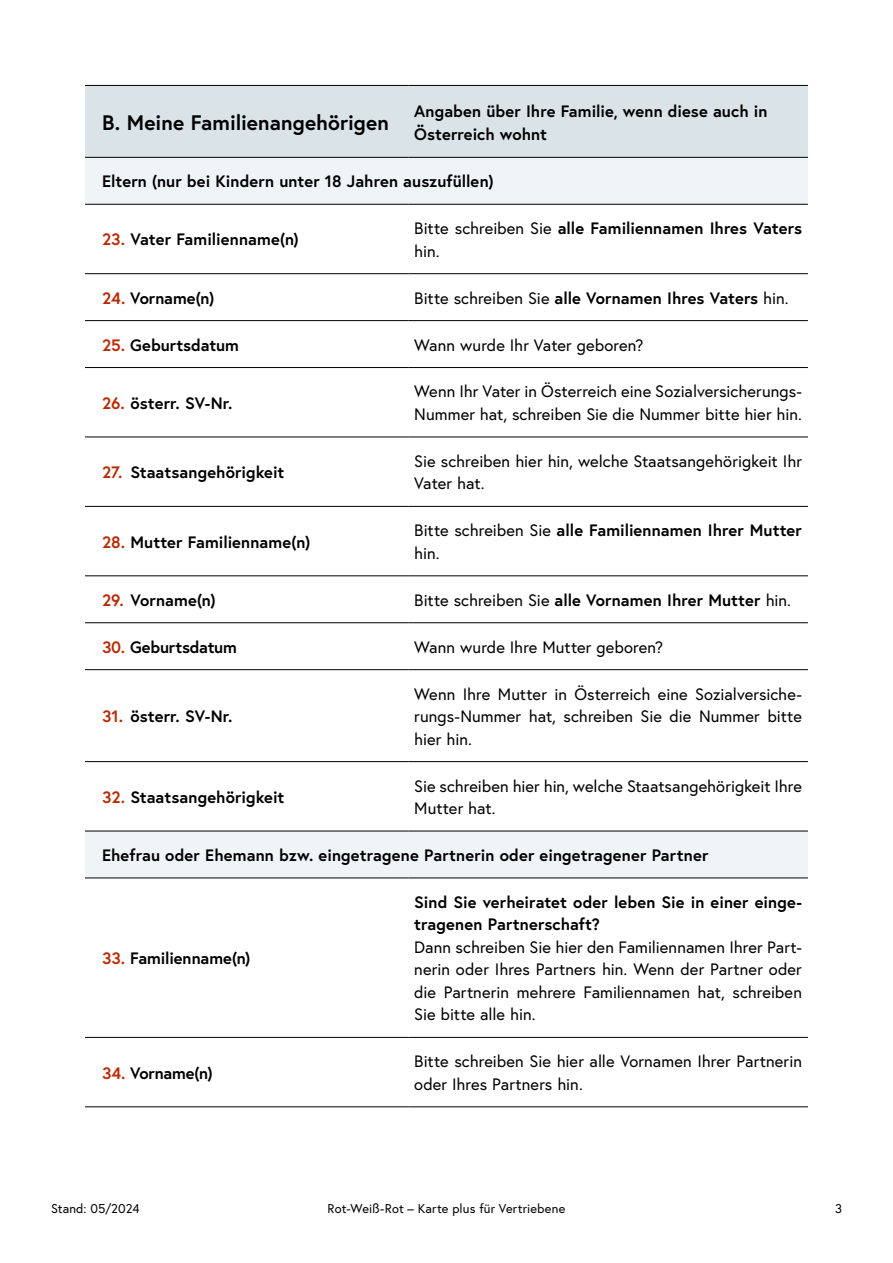
<style>
.page{position:relative;width:893px;height:1263px;background:#fff}
.page>*{position:absolute;margin:0;border:0;box-sizing:border-box;transform-origin:0 0}
.t1{font:700 21px "Europa Austria";letter-spacing:.005em;color:#000}
.t2{font:16.5px/22.5px "Europa Austria";color:#000}
.p_Abstand_danach{font:700 16.5px/22.5px "Europa Austria";letter-spacing:.005em;color:#000}
.Grundformat{font:700 16.5px/23.4px "Europa Austria";letter-spacing:.005em;color:#000}
.t3{font:12.75px "Europa Austria";letter-spacing:.01em;color:#000}
.s1{color:#b92b06}
.s2{font-weight:400}
</style>
<div class="page">
<div style="left:85px;top:86px;width:723px;height:71px;background:#dae3e8"></div>
<svg style="left:85px;top:158px;width:723px;height:719px"></svg>
<hr style="left:85px;top:85px;width:323px;height:1px;background:#000">
<hr style="left:408px;top:85px;width:400px;height:1px;background:#000">
<hr style="left:85px;top:157px;width:323px;height:1px;background:#000">
<hr style="left:408px;top:157px;width:400px;height:1px;background:#000">
<hr style="left:85px;top:204px;width:323px;height:1px;background:#000">
<hr style="left:408px;top:204px;width:400px;height:1px;background:#000">
<hr style="left:85px;top:273px;width:323px;height:1px;background:#000">
<hr style="left:408px;top:273px;width:400px;height:1px;background:#000">
<hr style="left:85px;top:320px;width:323px;height:1px;background:#000">
<hr style="left:408px;top:320px;width:400px;height:1px;background:#000">
<hr style="left:85px;top:367px;width:323px;height:1px;background:#000">
<hr style="left:408px;top:367px;width:400px;height:1px;background:#000">
<hr style="left:85px;top:437px;width:323px;height:1px;background:#000">
<hr style="left:408px;top:437px;width:400px;height:1px;background:#000">
<hr style="left:85px;top:506px;width:323px;height:1px;background:#000">
<hr style="left:408px;top:506px;width:400px;height:1px;background:#000">
<hr style="left:85px;top:575px;width:323px;height:1px;background:#000">
<hr style="left:408px;top:575px;width:400px;height:1px;background:#000">
<hr style="left:85px;top:622px;width:323px;height:1px;background:#000">
<hr style="left:408px;top:622px;width:400px;height:1px;background:#000">
<hr style="left:85px;top:669px;width:323px;height:1px;background:#000">
<hr style="left:408px;top:669px;width:400px;height:1px;background:#000">
<hr style="left:85px;top:761px;width:323px;height:1px;background:#000">
<hr style="left:408px;top:761px;width:400px;height:1px;background:#000">
<hr style="left:85px;top:831px;width:323px;height:1px;background:#000">
<hr style="left:408px;top:831px;width:400px;height:1px;background:#000">
<hr style="left:85px;top:877px;width:323px;height:1px;background:#000">
<hr style="left:408px;top:877px;width:400px;height:1px;background:#000">
<hr style="left:85px;top:1037px;width:323px;height:1px;background:#000">
<hr style="left:408px;top:1037px;width:400px;height:1px;background:#000">
<hr style="left:85px;top:1106px;width:323px;height:1px;background:#000">
<hr style="left:408px;top:1106px;width:400px;height:1px;background:#000">
<p class="t1" style="left:102px;top:108px;width:288px">B. Meine Familienangehörigen</p>
<p class="Grundformat" style="left:414px;top:99px;width:355px">Angaben über Ihre Familie, wenn diese auch in<br>Österreich wohnt</p>
<p class="p_Abstand_danach" style="left:102px;top:170px;width:393px">Eltern (nur bei Kindern unter 18 Jahren auszufüllen)</p>
<p class="p_Abstand_danach" style="left:102px;top:228px;width:198px"><span class="s1">23.</span> Vater Familienname(n)</p>
<p class="p_Abstand_danach" style="left:414px;top:217px;width:389px"><span class="s2">Bitte schreiben Sie</span> alle Familiennamen Ihres Vaters <span class="s2">hin.</span></p>
<p class="p_Abstand_danach" style="left:102px;top:286px;width:114px"><span class="s1">24.</span> Vorname(n)</p>
<p class="p_Abstand_danach" style="left:414px;top:286px;width:376px"><span class="s2">Bitte schreiben Sie</span> alle Vornamen Ihres Vaters <span class="s2">hin.</span></p>
<p class="p_Abstand_danach" style="left:102px;top:333px;width:138px"><span class="s1">25.</span> Geburtsdatum</p>
<p class="t2" style="left:414px;top:333px;width:231px">Wann wurde Ihr Vater geboren?</p>
<p class="p_Abstand_danach" style="left:102px;top:391px;width:132px"><span class="s1">26.</span> österr. SV-Nr.</p>
<p class="t2" style="left:414px;top:380px;width:389px">Wenn Ihr Vater in Österreich eine Sozialversicherungs-<br>Nummer hat, schreiben Sie die Nummer bitte hier hin.</p>
<p class="p_Abstand_danach" style="left:102px;top:461px;width:184px"><span class="s1">27.</span> Staatsangehörigkeit</p>
<p class="t2" style="left:414px;top:449px;width:389px">Sie schreiben hier hin, welche Staatsangehörigkeit Ihr<br>Vater hat.</p>
<p class="p_Abstand_danach" style="left:102px;top:530px;width:210px"><span class="s1">28.</span> Mutter Familienname(n)</p>
<p class="p_Abstand_danach" style="left:414px;top:519px;width:389px"><span class="s2">Bitte schreiben Sie</span> alle Familiennamen Ihrer Mutter <span class="s2">hin.</span></p>
<p class="p_Abstand_danach" style="left:102px;top:588px;width:115px"><span class="s1">29.</span> Vorname(n)</p>
<p class="p_Abstand_danach" style="left:414px;top:588px;width:378px"><span class="s2">Bitte schreiben Sie</span> alle Vornamen Ihrer Mutter <span class="s2">hin.</span></p>
<p class="p_Abstand_danach" style="left:102px;top:635px;width:136px"><span class="s1">30.</span> Geburtsdatum</p>
<p class="t2" style="left:414px;top:635px;width:250px">Wann wurde Ihre Mutter geboren?</p>
<p class="p_Abstand_danach" style="left:102px;top:705px;width:132px"><span class="s1">31.</span> österr. SV-Nr.</p>
<p class="t2" style="left:414px;top:682px;width:389px;text-align:justify">Wenn Ihre Mutter in Österreich eine Sozialversiche&shy;rungs-Nummer hat, schreiben Sie die Nummer bitte hier hin.</p>
<p class="p_Abstand_danach" style="left:102px;top:785px;width:184px"><span class="s1">32.</span> Staatsangehörigkeit</p>
<p class="t2" style="left:414px;top:774px;width:389px">Sie schreiben hier hin, welche Staatsangehörigkeit Ihre<br>Mutter hat.</p>
<p class="p_Abstand_danach" style="left:102px;top:843px;width:608px">Ehefrau oder Ehemann bzw. eingetragene Partnerin oder eingetragener Partner</p>
<p class="p_Abstand_danach" style="left:102px;top:947px;width:150px"><span class="s1">33.</span> Familienname(n)</p>
<p class="p_Abstand_danach" style="left:414px;top:890px;width:389px">Sind Sie verheiratet oder leben Sie in einer einge&shy;tragenen Partnerschaft?</p>
<p class="t2" style="left:414px;top:935px;width:389px;text-align:justify">Dann schreiben Sie hier den Familiennamen Ihrer Part&shy;nerin oder Ihres Partners hin. Wenn der Partner oder die Partnerin mehrere Familiennamen hat, schreiben Sie bitte alle hin.</p>
<p class="p_Abstand_danach" style="left:102px;top:1061px;width:112px"><span class="s1">34.</span> Vorname(n)</p>
<p class="t2" style="left:414px;top:1050px;width:389px">Bitte schreiben Sie hier alle Vornamen Ihrer Partnerin oder Ihres Partners hin.</p>
<p class="t3" style="left:51px;top:1200px;width:90px">Stand: 05/2024</p>
<p class="t3" style="left:328px;top:1200px;width:239px">Rot-Weiß-Rot – Karte plus für Vertriebene</p>
<p class="t3" style="left:835px;top:1200px;width:8px">3</p>
</div>
